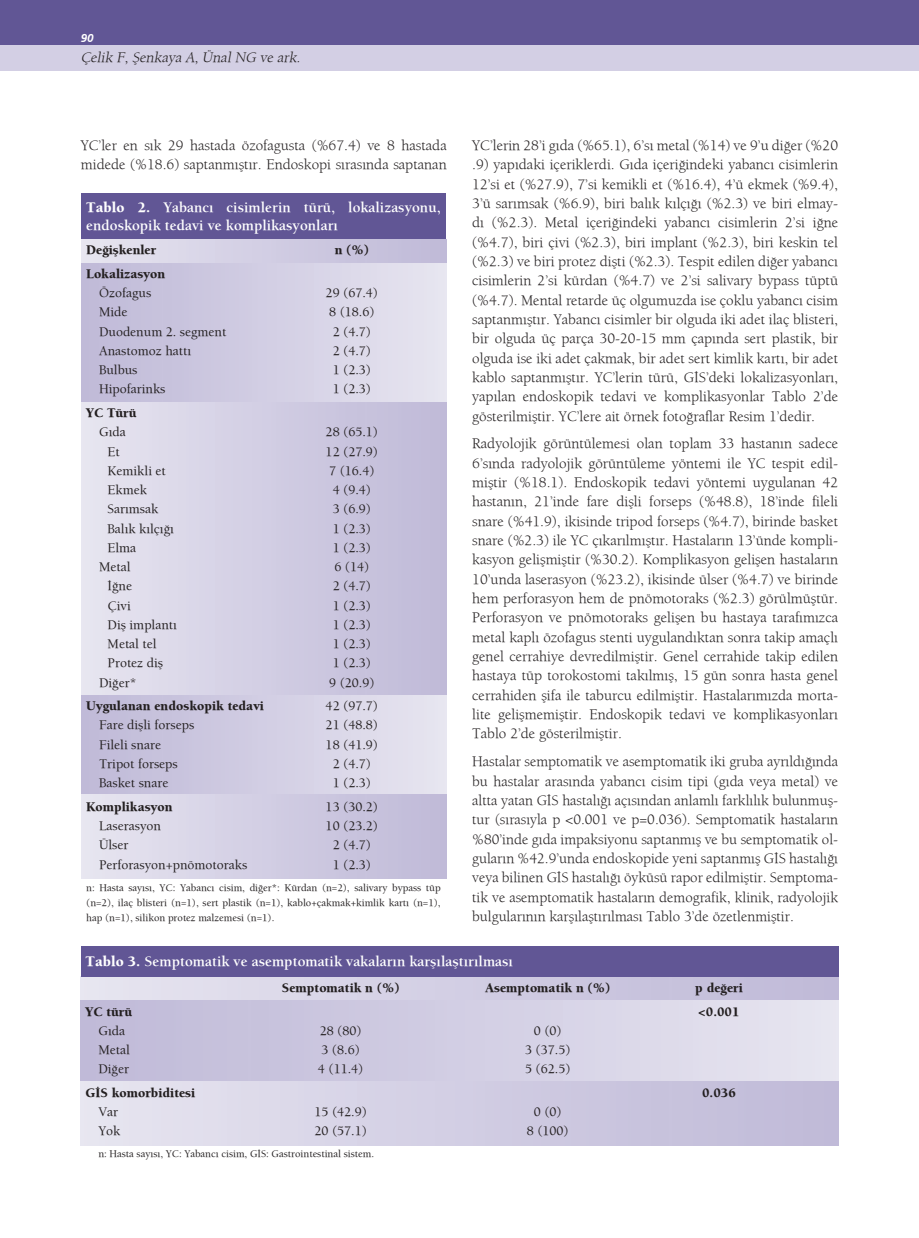
<style>
.page{position:relative;width:919px;height:1238px;background:#fff}
.page>*{position:absolute;margin:0;border:0;box-sizing:border-box;transform-origin:0 0}
.t1{font:300 15px/19.4px "Berkeley";color:#231f20;text-align:justify}
.t2{font:700 15px/18px "Berkeley";color:#fff}
.t3{font:italic 300 15px "Berkeley";color:#231f20}
.t4{font:500 13.5px "Berkeley";color:#231f20}
.t5{font:900 13.5px "Berkeley";color:#231f20}
.t6{font:italic 700 12px "Fruga Sans";color:#fff}
.t7{font:500 10.5px/15px "Berkeley";color:#231f20;text-align:justify}
.s1{font-weight:900}
</style>
<div class="page">
<hr style="left:918px;top:0;width:1px;height:45px;background:#615695">
<div style="left:0;top:44px;width:918px;height:27px;background:#d3cfe4"></div>
<div style="left:0;top:0;width:918px;height:45px;background:#615695"></div>
<svg style="left:918px;top:45px;width:1px;height:26px"></svg>
<div style="left:81px;top:239px;width:365px;height:639px;background:linear-gradient(to right,#e6e4f0,#bfb9d8)"></div>
<div style="left:81px;top:264px;width:365px;height:137px;background:linear-gradient(to right,#beb8d7,#e7e5f0)"></div>
<div style="left:81px;top:695px;width:365px;height:98px;background:linear-gradient(to right,#beb8d7,#e7e5f0)"></div>
<div style="left:81px;top:193px;width:365px;height:46px;background:#615695"></div>
<div style="left:80px;top:976px;width:758px;height:169px;background:linear-gradient(to right,#e6e4f0,#bfbad8)"></div>
<div style="left:81px;top:1000px;width:757px;height:80px;background:linear-gradient(to right,#beb8d7,#e7e5f0)"></div>
<div style="left:81px;top:946px;width:757px;height:30px;background:#615695"></div>
<p class="t6" style="left:81px;top:31px;width:14px">90</p>
<p class="t3" style="left:81px;top:49px;width:224px">Çelik F,Şenkaya A,ÜnalNG ve ark.</p>
<p class="t1" style="left:81px;top:135px;width:367px">YC’ler en sık 29 hastada özofagusta (%67.4) ve 8 hastada midede (%18.6) saptanmıştır. Endoskopi sırasında saptanan</p>
<p class="t2" style="left:86px;top:198px;width:356px"><span class="s1">Tablo 2.</span> Yabancı cisimlerin türü, lokalizasyonu, endoskopik tedavi ve komplikasyonları</p>
<p class="t5" style="left:86px;top:242px;width:71px">Değişkenler</p>
<p class="t5" style="left:335px;top:242px;width:36px">n (%)</p>
<p class="t5" style="left:86px;top:265px;width:80px">Lokalizasyon</p>
<p class="t4" style="left:99px;top:285px;width:54px">Özofagus</p>
<p class="t4" style="left:325px;top:285px;width:54px">29 (67.4)</p>
<p class="t4" style="left:99px;top:304px;width:30px">Mide</p>
<p class="t4" style="left:329px;top:304px;width:47px">8 (18.6)</p>
<p class="t4" style="left:99px;top:323px;width:129px">Duodenum 2. segment</p>
<p class="t4" style="left:332px;top:323px;width:40px">2 (4.7)</p>
<p class="t4" style="left:99px;top:342px;width:94px">Anastomoz hattı</p>
<p class="t4" style="left:332px;top:342px;width:40px">2 (4.7)</p>
<p class="t4" style="left:99px;top:362px;width:40px">Bulbus</p>
<p class="t4" style="left:332px;top:362px;width:40px">1 (2.3)</p>
<p class="t4" style="left:99px;top:381px;width:68px">Hipofarinks</p>
<p class="t4" style="left:332px;top:381px;width:40px">1 (2.3)</p>
<p class="t5" style="left:86px;top:404px;width:52px">YC Türü</p>
<p class="t4" style="left:99px;top:424px;width:28px">Gıda</p>
<p class="t4" style="left:325px;top:424px;width:54px">28 (65.1)</p>
<p class="t4" style="left:107px;top:443px;width:14px">Et</p>
<p class="t4" style="left:325px;top:443px;width:54px">12 (27.9)</p>
<p class="t4" style="left:107px;top:462px;width:60px">Kemikli et</p>
<p class="t4" style="left:329px;top:462px;width:47px">7 (16.4)</p>
<p class="t4" style="left:107px;top:481px;width:41px">Ekmek</p>
<p class="t4" style="left:332px;top:481px;width:40px">4 (9.4)</p>
<p class="t4" style="left:107px;top:501px;width:52px">Sarımsak</p>
<p class="t4" style="left:332px;top:501px;width:40px">3 (6.9)</p>
<p class="t4" style="left:107px;top:520px;width:68px">Balık kılçığı</p>
<p class="t4" style="left:332px;top:520px;width:40px">1 (2.3)</p>
<p class="t4" style="left:107px;top:539px;width:30px">Elma</p>
<p class="t4" style="left:332px;top:539px;width:40px">1 (2.3)</p>
<p class="t4" style="left:99px;top:558px;width:33px">Metal</p>
<p class="t4" style="left:334px;top:558px;width:37px">6 (14)</p>
<p class="t4" style="left:107px;top:578px;width:26px">İğne</p>
<p class="t4" style="left:332px;top:578px;width:40px">2 (4.7)</p>
<p class="t4" style="left:107px;top:597px;width:25px">Çivi</p>
<p class="t4" style="left:332px;top:597px;width:40px">1 (2.3)</p>
<p class="t4" style="left:107px;top:616px;width:71px">Diş implantı</p>
<p class="t4" style="left:332px;top:616px;width:40px">1 (2.3)</p>
<p class="t4" style="left:107px;top:635px;width:50px">Metal tel</p>
<p class="t4" style="left:332px;top:635px;width:40px">1 (2.3)</p>
<p class="t4" style="left:107px;top:655px;width:57px">Protez diş</p>
<p class="t4" style="left:332px;top:655px;width:40px">1 (2.3)</p>
<p class="t4" style="left:99px;top:674px;width:39px">Diğer*</p>
<p class="t4" style="left:329px;top:674px;width:47px">9 (20.9)</p>
<p class="t5" style="left:86px;top:697px;width:179px">Uygulanan endoskopik tedavi</p>
<p class="t4" style="left:325px;top:697px;width:54px">42 (97.7)</p>
<p class="t4" style="left:99px;top:717px;width:97px">Fare dişli forseps</p>
<p class="t4" style="left:325px;top:717px;width:54px">21 (48.8)</p>
<p class="t4" style="left:99px;top:736px;width:63px">Fileli snare</p>
<p class="t4" style="left:325px;top:736px;width:54px">18 (41.9)</p>
<p class="t4" style="left:99px;top:755px;width:80px">Tripot forseps</p>
<p class="t4" style="left:332px;top:755px;width:40px">2 (4.7)</p>
<p class="t4" style="left:99px;top:774px;width:71px">Basket snare</p>
<p class="t4" style="left:332px;top:774px;width:40px">1 (2.3)</p>
<p class="t5" style="left:86px;top:798px;width:88px">Komplikasyon</p>
<p class="t4" style="left:325px;top:798px;width:54px">13 (30.2)</p>
<p class="t4" style="left:99px;top:817px;width:63px">Laserasyon</p>
<p class="t4" style="left:325px;top:817px;width:54px">10 (23.2)</p>
<p class="t4" style="left:99px;top:836px;width:31px">Ülser</p>
<p class="t4" style="left:332px;top:836px;width:40px">2 (4.7)</p>
<p class="t4" style="left:99px;top:856px;width:150px">Perforasyon+pnömotoraks</p>
<p class="t4" style="left:332px;top:856px;width:40px">1 (2.3)</p>
<p class="t7" style="left:86px;top:880px;width:356px">n: Hasta sayısı, YC: Yabancı cisim, diğer*: Kürdan (n=2), salivary bypass tüp (n=2), ilaç blisteri (n=1), sert plastik (n=1), kablo+çakmak+kimlik kartı (n=1), hap (n=1), silikon protez malzemesi (n=1).</p>
<p class="t2" style="left:86px;top:951px;width:429px"><span class="s1">Tablo 3.</span> Semptomatik ve asemptomatik vakaların karşılaştırılması</p>
<p class="t5" style="left:282px;top:979px;width:119px">Semptomatik n (%)</p>
<p class="t5" style="left:485px;top:979px;width:126px">Asemptomatik n (%)</p>
<p class="t5" style="left:695px;top:979px;width:49px">p değeri</p>
<p class="t5" style="left:86px;top:1003px;width:48px">YC türü</p>
<p class="t5" style="left:698px;top:1003px;width:43px">&lt;0.001</p>
<p class="t4" style="left:98px;top:1022px;width:28px">Gıda</p>
<p class="t4" style="left:320px;top:1022px;width:44px">28 (80)</p>
<p class="t4" style="left:534px;top:1022px;width:30px">0 (0)</p>
<p class="t4" style="left:98px;top:1041px;width:33px">Metal</p>
<p class="t4" style="left:321px;top:1041px;width:40px">3 (8.6)</p>
<p class="t4" style="left:525px;top:1041px;width:47px">3 (37.5)</p>
<p class="t4" style="left:98px;top:1060px;width:32px">Diğer</p>
<p class="t4" style="left:318px;top:1060px;width:47px">4 (11.4)</p>
<p class="t4" style="left:525px;top:1060px;width:47px">5 (62.5)</p>
<p class="t5" style="left:86px;top:1084px;width:111px">GİS komorbiditesi</p>
<p class="t5" style="left:702px;top:1084px;width:35px">0.036</p>
<p class="t4" style="left:98px;top:1103px;width:21px">Var</p>
<p class="t4" style="left:314px;top:1103px;width:54px">15 (42.9)</p>
<p class="t4" style="left:534px;top:1103px;width:30px">0 (0)</p>
<p class="t4" style="left:98px;top:1122px;width:24px">Yok</p>
<p class="t4" style="left:314px;top:1122px;width:54px">20 (57.1)</p>
<p class="t4" style="left:527px;top:1122px;width:44px">8 (100)</p>
<p class="t7" style="left:98px;top:1146px;width:277px">n: Hasta sayısı, YC: Yabancı cisim, GİS: Gastrointestinal sistem.</p>
<p class="t1" style="left:472px;top:135px;width:367px">YC’lerin 28’i gıda (%65.1), 6’sı metal (%14) ve 9’u diğer (%20 .9) yapıdaki içeriklerdi. Gıda içeriğindeki yabancı cisimlerin 12’si et (%27.9), 7’si kemikli et (%16.4), 4’ü ekmek (%9.4), 3’ü sarımsak (%6.9), biri balık kılçığı (%2.3) ve biri elmay&shy;dı (%2.3). Metal içeriğindeki yabancı cisimlerin 2’si iğne (%4.7), biri çivi (%2.3), biri implant (%2.3), biri keskin tel (%2.3) ve biri protez dişti (%2.3). Tespit edilen diğer yabancı cisimlerin 2’si kürdan (%4.7) ve 2’si salivary bypass tüptü (%4.7). Mental retarde üç olgumuzda ise çoklu yabancı cisim saptanmıştır. Yabancı cisimler bir olguda iki adet ilaç blisteri, bir olguda üç parça 30-20-15 mm çapında sert plastik, bir olguda ise iki adet çakmak, bir adet sert kimlik kartı, bir adet kablo saptanmıştır. YC’lerin türü, GİS’deki lokalizasyonları, yapılan endoskopik tedavi ve komplikasyonlar Tablo 2’de gösterilmiştir. YC’lere ait örnek fotoğraflar Resim 1’dedir.</p>
<p class="t1" style="left:472px;top:433px;width:367px">Radyolojik görüntülemesi olan toplam 33 hastanın sadece 6’sında radyolojik görüntüleme yöntemi ile YC tespit edil&shy;miştir (%18.1). Endoskopik tedavi yöntemi uygulanan 42 hastanın, 21’inde fare dişli forseps (%48.8), 18’inde fileli snare (%41.9), ikisinde tripod forseps (%4.7), birinde basket snare (%2.3) ile YC çıkarılmıştır. Hastaların 13’ünde kompli&shy;kasyon gelişmiştir (%30.2). Komplikasyon gelişen hastaların 10’unda laserasyon (%23.2), ikisinde ülser (%4.7) ve birinde hem perforasyon hem de pnömotoraks (%2.3) görülmüştür.<br>Perforasyon ve pnömotoraks gelişen bu hastaya tarafımızca metal kaplı özofagus stenti uygulandıktan sonra takip amaçlı genel cerrahiye devredilmiştir. Genel cerrahide takip edilen hastaya tüp torokostomi takılmış, 15 gün sonra hasta genel cerrahiden şifa ile taburcu edilmiştir. Hastalarımızda morta&shy;lite gelişmemiştir. Endoskopik tedavi ve komplikasyonları Tablo 2’de gösterilmiştir.</p>
<p class="t1" style="left:472px;top:751px;width:367px">Hastalar semptomatik ve asemptomatik iki gruba ayrıldığında bu hastalar arasında yabancı cisim tipi (gıda veya metal) ve altta yatan GİS hastalığı açısından anlamlı farklılık bulunmuş&shy;tur (sırasıyla p &lt;0.001 ve p=0.036). Semptomatik hastaların %80’inde gıda impaksiyonu saptanmış ve bu semptomatik ol&shy;guların %42.9’unda endoskopide yeni saptanmış GİS hastalığı veya bilinen GİS hastalığı öyküsü rapor edilmiştir. Semptoma&shy;tik ve asemptomatik hastaların demografik, klinik, radyolojik bulgularının karşılaştırılması Tablo 3’de özetlenmiştir.</p>
</div>
